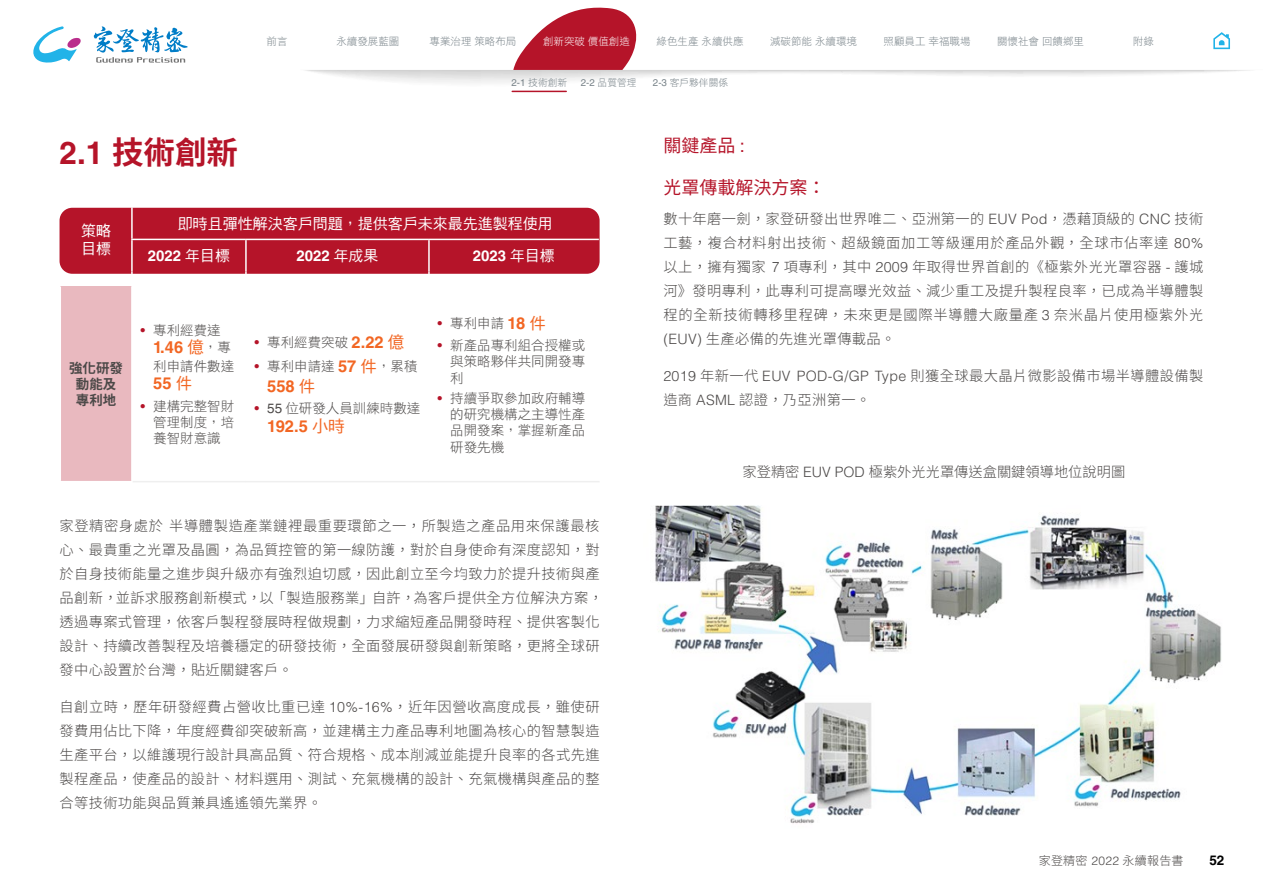
<style>
.page{position:relative;width:1263px;height:893px;background:#fff}
.page>*{position:absolute;margin:0;border:0;box-sizing:border-box;transform-origin:0 0}
.t1{font:700 31.5px "Noto Sans CJ Ktc";color:#b51429}
.t2{font:18px "Noto Sans CJ Ktc";color:#b51429}
.t3{font:700 16.5px "Helvetica LT Std";color:#f26623}
.t4{font:15px/18px "DF Hei Std W5";color:#fff}
.t5{font:700 15px "Helvetica LT Std";color:#fff}
.t6{font:300 14.25px/24px "Noto Sans CJ Ktc";letter-spacing:.025em;color:#4c4948}
.t7{font:300 14.25px "Noto Sans CJ Ktc";color:#4c4948}
.t8{font:13.5px/16.2px "DF Hei Std W3";color:#4c4948;text-align:justify}
.t9{font:700 13.5px/16.2px "Noto Sans CJ Ktc";color:#4c4948;text-align:center}
.t10{font:700 13.5px "Helvetica LT Std";color:#000}
.t11{font:300 12px "Noto Sans CJ Ktc";letter-spacing:.025em;color:#4c4948}
.t12{font:10.5px "DF Hei Std W3";color:#778288}
.t13{font:10.5px "DF Hei Std W3";color:#fff}
.t14{font:9.75px "DF Hei Std W3";color:#778288}
.s1{font-family:"Helvetica LT Std"}
.s2{font-family:"DF Hei Std W5";font-weight:400}
.s3{font-family:"Helvetica LT Std";color:#b51429}
.s4{font-family:"DF Hei Std W3";font-weight:400;font-size:13.5px;color:#4c4948}
.s5{font-family:"Helvetica LT Std";font-weight:700;font-size:16.5px;color:#f26623}
.s6{font-family:"DF Hei Std W5";font-size:16.5px;color:#f26623}
</style>
<div class="page">
<div style="left:60px;top:208px;width:540px;height:66px;background:#b51429;border-radius:13px"></div>
<div style="left:60px;top:286px;width:72px;height:196px;background:#e9b9bf"></div>
<hr style="left:131px;top:207px;width:2px;height:32px;background:#fff">
<hr style="left:131px;top:240px;width:2px;height:31px;background:#fff">
<hr style="left:428px;top:240px;width:2px;height:31px;background:#fff">
<hr style="left:245px;top:240px;width:2px;height:31px;background:#fff">
<hr style="left:60px;top:286px;width:1px;height:195px;background:#fff">
<hr style="left:131px;top:286px;width:2px;height:195px;background:#fff">
<hr style="left:60px;top:481px;width:73px;height:1px;background:#fff">
<hr style="left:131px;top:239px;width:115px;height:1px;background:#fff">
<hr style="left:246px;top:239px;width:183px;height:1px;background:#fff">
<hr style="left:429px;top:239px;width:170px;height:1px;background:#fff">
<hr style="left:133px;top:481px;width:113px;height:1px;background:#efefef">
<hr style="left:246px;top:481px;width:183px;height:1px;background:#efefef">
<hr style="left:429px;top:481px;width:171px;height:1px;background:#efefef">
<img style="left:655px;top:505px;width:567px;height:319px">
<svg style="left:94px;top:26px;width:94px;height:37px"></svg>
<svg style="left:33px;top:26px;width:48px;height:37px"></svg>
<svg style="left:1213px;top:32px;width:17px;height:17px"></svg>
<svg style="left:513px;top:7px;width:124px;height:63px"></svg>
<hr style="left:512px;top:91px;width:54px;height:1px;background:#b51429">
<p class="t12" style="left:267px;top:35px;width:22px">前言</p>
<p class="t12" style="left:336px;top:35px;width:64px">永續發展藍圖</p>
<p class="t12" style="left:657px;top:35px;width:88px">綠色生產永續供應</p>
<p class="t12" style="left:770px;top:35px;width:88px">減碳節能永續環境</p>
<p class="t12" style="left:884px;top:35px;width:88px">照顧員工幸福職場</p>
<p class="t12" style="left:997px;top:35px;width:88px">關懷社會回饋鄉里</p>
<p class="t12" style="left:1133px;top:35px;width:22px">附錄</p>
<p class="t12" style="left:429px;top:35px;width:88px">專業治理策略布局</p>
<p class="t13" style="left:543px;top:35px;width:88px">創新突破價值創造</p>
<p class="t14" style="left:511px;top:78px;width:57px"><span class="s1">2-1</span> 技術創新</p>
<p class="t14" style="left:581px;top:78px;width:57px"><span class="s1">2-2</span> 品質管理</p>
<p class="t14" style="left:653px;top:78px;width:77px"><span class="s1">2-3</span> 客戶夥伴關係</p>
<h1 class="t1" style="left:60px;top:134px;width:180px"><span class="s1">2.1</span> 技術創新</h1>
<p class="t4" style="left:81px;top:221px;width:32px">策略目標</p>
<p class="t4" style="left:178px;top:214px;width:376px">即時且彈性解決客戶問題，提供客戶未來最先進製程使用</p>
<p class="t5" style="left:148px;top:246px;width:84px">2022 <span class="s2">年目標</span></p>
<p class="t5" style="left:296px;top:246px;width:84px">2022 <span class="s2">年成果</span></p>
<p class="t5" style="left:473px;top:246px;width:84px">2023 <span class="s2">年目標</span></p>
<p class="t9" style="left:69px;top:360px;width:56px">強化研發動能及專利地</p>
<p class="t8" style="left:140px;top:321px;width:82px"><span class="s3">•</span> 專利經費達</p>
<p class="t3" style="left:153px;top:337px;width:79px">1.46 <span class="s2">億</span><span class="s4">，專</span></p>
<p class="t8" style="left:153px;top:357px;width:83px">利申請件數達</p>
<p class="t3" style="left:153px;top:373px;width:40px">55 <span class="s2">件</span></p>
<p class="t8" style="left:153px;top:398px;width:83px;text-indent:-13px"><span class="s3">•</span> 建構完整智財管理制度，培養智財意識</p>
<p class="t8" style="left:254px;top:334px;width:151px"><span class="s3">•</span> 專利經費突破 <span class="s5">2.22</span> <span class="s6">億</span></p>
<p class="t8" style="left:254px;top:358px;width:165px"><span class="s3">•</span> 專利申請達 <span class="s5">57</span> <span class="s6">件</span>，累積</p>
<p class="t3" style="left:267px;top:376px;width:50px">558 <span class="s2">件</span></p>
<p class="t8" style="left:254px;top:400px;width:167px"><span class="s3">•</span> <span class="s1">55</span> 位研發人員訓練時數達</p>
<p class="t3" style="left:267px;top:416px;width:79px">192.5 <span class="s2">小時</span></p>
<p class="t8" style="left:437px;top:314px;width:110px"><span class="s3">•</span> 專利申請 <span class="s5">18</span> <span class="s6">件</span></p>
<p class="t8" style="left:450px;top:337px;width:136px;text-indent:-13px"><span class="s3">•</span> 新產品專利組合授權或與策略夥伴共同開發專利</p>
<p class="t8" style="left:450px;top:390px;width:136px;text-indent:-13px"><span class="s3">•</span> 持續爭取參加政府輔導的研究機構之主導性產品開發案，掌握新產品研發先機</p>
<p class="t6" style="left:60px;top:514px;width:545px">家登精密身處於半導體製造產業鏈裡最重要環節之一，所製造之產品用來保護最核心、最貴重之光罩及晶圓，為品質控管的第一線防護，對於自身使命有深度認知，對於自身技術能量之進步與升級亦有強烈迫切感，因此創立至今均致力於提升技術與產品創新，並訴求服務創新模式，以「製造服務業」自許，為客戶提供全方位解決方案，透過專案式管理，依客戶製程發展時程做規劃，力求縮短產品開發時程、提供客製化設計、持續改善製程及培養穩定的研發技術，全面發展研發與創新策略，更將全球研發中心設置於台灣，貼近關鍵客戶。</p>
<p class="t6" style="left:60px;top:695px;width:542px;text-align:justify">自創立時，歷年研發經費占營收比重已達 <span class="s1">10%-16%</span>，近年因營收高度成長，雖使研發費用佔比下降，年度經費卻突破新高，並建構主力產品專利地圖為核心的智慧製造生產平台，以維護現行設計具高品質、符合規格、成本削減並能提升良率的各式先進製程產品，使產品的設計、材料選用、測試、充氣機構的設計、充氣機構與產品的整合等技術功能與品質兼具遙遙領先業界。</p>
<p class="t2" style="left:663px;top:135px;width:83px">關鍵產品 <span class="s1">:</span></p>
<p class="t2" style="left:663px;top:177px;width:163px">光罩傳載解決方案：</p>
<p class="t6" style="left:663px;top:207px;width:542px;text-align:justify">數十年磨一劍，家登研發出世界唯二、亞洲第一的 <span class="s1">EUV Pod</span>，憑藉頂級的 <span class="s1">CNC</span> 技術工藝，複合材料射出技術、超級鏡面加工等級運用於產品外觀，全球市佔率達 <span class="s1">80%</span>以上，擁有獨家 <span class="s1">7</span> 項專利，其中 <span class="s1">2009</span> 年取得世界首創的《極紫外光光罩容器 <span class="s1">-</span> 護城河》發明專利，此專利可提高曝光效益、減少重工及提升製程良率，已成為半導體製程的全新技術轉移里程碑，未來更是國際半導體大廠量產 <span class="s1">3</span> 奈米晶片使用極紫外光<span class="s1">(EUV)</span> 生產必備的先進光罩傳載品。</p>
<p class="t6" style="left:663px;top:364px;width:542px"><span class="s1">2019</span> 年新一代 <span class="s1">EUV POD-G/GP Type</span> 則獲全球最大晶片微影設備市場半導體設備製造商 <span class="s1">ASML</span> 認證，乃亞洲第一。</p>
<p class="t7" style="left:742px;top:464px;width:384px">家登精密 <span class="s1">EUV POD</span> 極紫外光光罩傳送盒關鍵領導地位說明圖</p>
<p class="t11" style="left:1039px;top:854px;width:146px">家登精密 <span class="s1">2022</span> 永續報告書</p>
<p class="t10" style="left:1209px;top:852px;width:17px">52</p>
</div>
